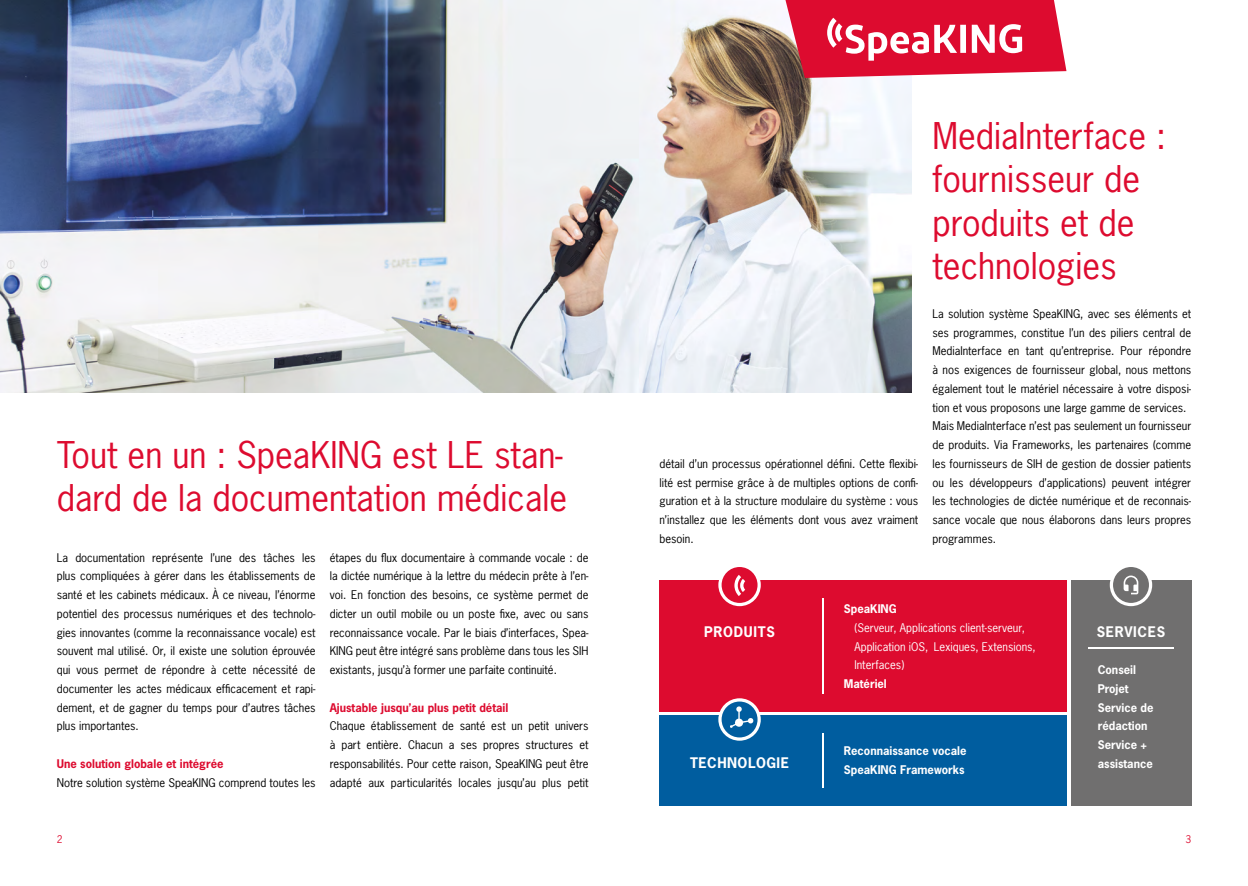
<style>
.page{position:relative;width:1248px;height:886px;background:#fff}
.page>*{position:absolute;margin:0;border:0;box-sizing:border-box;transform-origin:0 0}
.Headline_28_36_pt{font:34.62px/43.4px "News Gothic LT";color:#dd0b2f}
.Fließtext_normal{font:700 13.75px "News Gothic LT";letter-spacing:.05em;color:#fff}
.Fließtext_normal-2{font:11.25px/18.8px "News Gothic LT";color:#000;text-align:justify}
.Fließtext_normal-3{font:700 11.25px "News Gothic LT";color:#fff}
.t1{font:11.25px "News Gothic LT";color:#fff}
.Fließtext_normal_Vor{font:700 11.25px "News Gothic LT";color:#dd0b2f}
.Fließtext_normal-4{font:700 11.25px "News Gothic LT";color:#dd0b2f}
.Fließtext_normal-5{font:10px "News Gothic LT";color:#dd0b2f}
</style>
<div class="page">
<div style="left:659px;top:580px;width:408px;height:131px;background:#dd0b2f"></div>
<div style="left:659px;top:715px;width:408px;height:90px;background:#005d9f"></div>
<div style="left:1070px;top:580px;width:121px;height:225px;background:#706f6f"></div>
<img style="left:0;top:0;width:911px;height:393px">
<svg style="left:785px;top:0;width:281px;height:78px"></svg>
<hr style="left:1088px;top:648px;width:85px;height:1px;background:#fff">
<hr style="left:822px;top:598px;width:1px;height:96px;background:#fff">
<svg style="left:718px;top:564px;width:42px;height:42px"></svg>
<div style="left:721px;top:567px;width:36px;height:36px;background:#dd0b2f;border-radius:50%"></div>
<svg style="left:734px;top:575px;width:11px;height:21px"></svg>
<svg style="left:1109px;top:564px;width:43px;height:42px"></svg>
<div style="left:1112px;top:567px;width:36px;height:36px;background:#706f6f;border-radius:50%"></div>
<svg style="left:1123px;top:575px;width:15px;height:19px"></svg>
<svg style="left:718px;top:698px;width:42px;height:43px"></svg>
<div style="left:721px;top:701px;width:36px;height:36px;background:#005d9f;border-radius:50%"></div>
<svg style="left:730px;top:706px;width:23px;height:22px"></svg>
<hr style="left:822px;top:733px;width:1px;height:54px;background:#fff">
<p class="Headline_28_36_pt" style="left:57px;top:433px;width:512px">Tout en un : SpeaKING est LE stan&shy;dard de la documentation médicale</p>
<p class="Fließtext_normal-2" style="left:57px;top:548px;width:260px">La documentation représente l’une des tâches les plus compliquées à gérer dans les établissements de santé et les cabinets médicaux. À ce niveau, l’énorme potentiel des processus numériques et des technolo&shy;gies innovantes (comme la reconnaissance vocale) est souvent mal utilisé. Or, il existe une solution éprouvée qui vous permet de répondre à cette nécessité de documenter les actes médicaux efficacement et rapi&shy;dement, et de gagner du temps pour d’autres tâches plus importantes.</p>
<p class="Fließtext_normal-4" style="left:57px;top:756px;width:168px">Une solution globale et intégrée</p>
<p class="Fließtext_normal-2" style="left:57px;top:773px;width:260px">Notre solution système SpeaKING comprend toutes les</p>
<p class="Fließtext_normal-2" style="left:330px;top:548px;width:260px">étapes du flux documentaire à commande vocale : de la dictée numérique à la lettre du médecin prête à l’en&shy;voi. En fonction des besoins, ce système permet de dicter un outil mobile ou un poste fixe, avec ou sans reconnaissance vocale. Par le biais d’interfaces, Spea-KING peut être intégré sans problème dans tous les SIH existants, jusqu’à former une parfaite continuité.</p>
<p class="Fließtext_normal_Vor" style="left:330px;top:700px;width:180px">Ajustable jusqu’au plus petit détail</p>
<p class="Fließtext_normal-2" style="left:330px;top:717px;width:260px">Chaque établissement de santé est un petit univers à part entière. Chacun a ses propres structures et responsabilités. Pour cette raison, SpeaKING peut être adapté aux particularités locales jusqu’au plus petit</p>
<p class="Fließtext_normal-2" style="left:659px;top:454px;width:260px">détail d’un processus opérationnel défini. Cette flexibi&shy;lité est permise grâce à de multiples options de confi&shy;guration et à la structure modulaire du système : vous n’installez que les éléments dont vous avez vraiment besoin.</p>
<p class="Headline_28_36_pt" style="left:932px;top:114px;width:235px">MediaInterface : fournisseur de produits et de technologies</p>
<p class="Fließtext_normal-2" style="left:932px;top:304px;width:260px">La solution système SpeaKING, avec ses éléments et ses programmes, constitue l’un des piliers central de MediaInterface en tant qu’entreprise. Pour répondre à nos exigences de fournisseur global, nous mettons également tout le matériel nécessaire à votre disposi&shy;tion et vous proposons une large gamme de services.</p>
<p class="Fließtext_normal-2" style="left:932px;top:417px;width:260px">Mais MediaInterface n’est pas seulement un fournisseur de produits. Via Frameworks, les partenaires (comme les fournisseurs de SIH de gestion de dossier patients ou les développeurs d’applications) peuvent intégrer les technologies de dictée numérique et de reconnais&shy;sance vocale que nous élaborons dans leurs propres programmes.</p>
<p class="Fließtext_normal-3" style="left:843px;top:601px;width:54px">SpeaKING</p>
<p class="t1" style="left:854px;top:620px;width:172px">(Serveur, Applications client-serveur,</p>
<p class="t1" style="left:854px;top:639px;width:183px">Application iOS, Lexiques, Extensions,</p>
<p class="t1" style="left:854px;top:658px;width:51px">Interfaces)</p>
<p class="Fließtext_normal-3" style="left:843px;top:676px;width:45px">Matériel</p>
<p class="Fließtext_normal" style="left:704px;top:622px;width:72px">PRODUITS</p>
<p class="Fließtext_normal" style="left:1096px;top:622px;width:70px">SERVICES</p>
<p class="Fließtext_normal-3" style="left:1097px;top:662px;width:40px">Conseil</p>
<p class="Fließtext_normal-3" style="left:1097px;top:681px;width:32px">Projet</p>
<p class="Fließtext_normal-3" style="left:1097px;top:700px;width:57px">Service de</p>
<p class="Fließtext_normal-3" style="left:1097px;top:719px;width:51px">rédaction</p>
<p class="Fließtext_normal-3" style="left:1097px;top:737px;width:51px">Service +</p>
<p class="Fließtext_normal-3" style="left:843px;top:744px;width:124px">Reconnaissance vocale</p>
<p class="Fließtext_normal-3" style="left:843px;top:762px;width:122px">SpeaKING Frameworks</p>
<p class="Fließtext_normal" style="left:690px;top:753px;width:100px">TECHNOLOGIE</p>
<p class="Fließtext_normal-3" style="left:1097px;top:756px;width:57px">assistance</p>
<p class="Fließtext_normal-5" style="left:57px;top:833px;width:7px">2</p>
<p class="Fließtext_normal-5" style="left:1185px;top:833px;width:7px">3</p>
</div>
